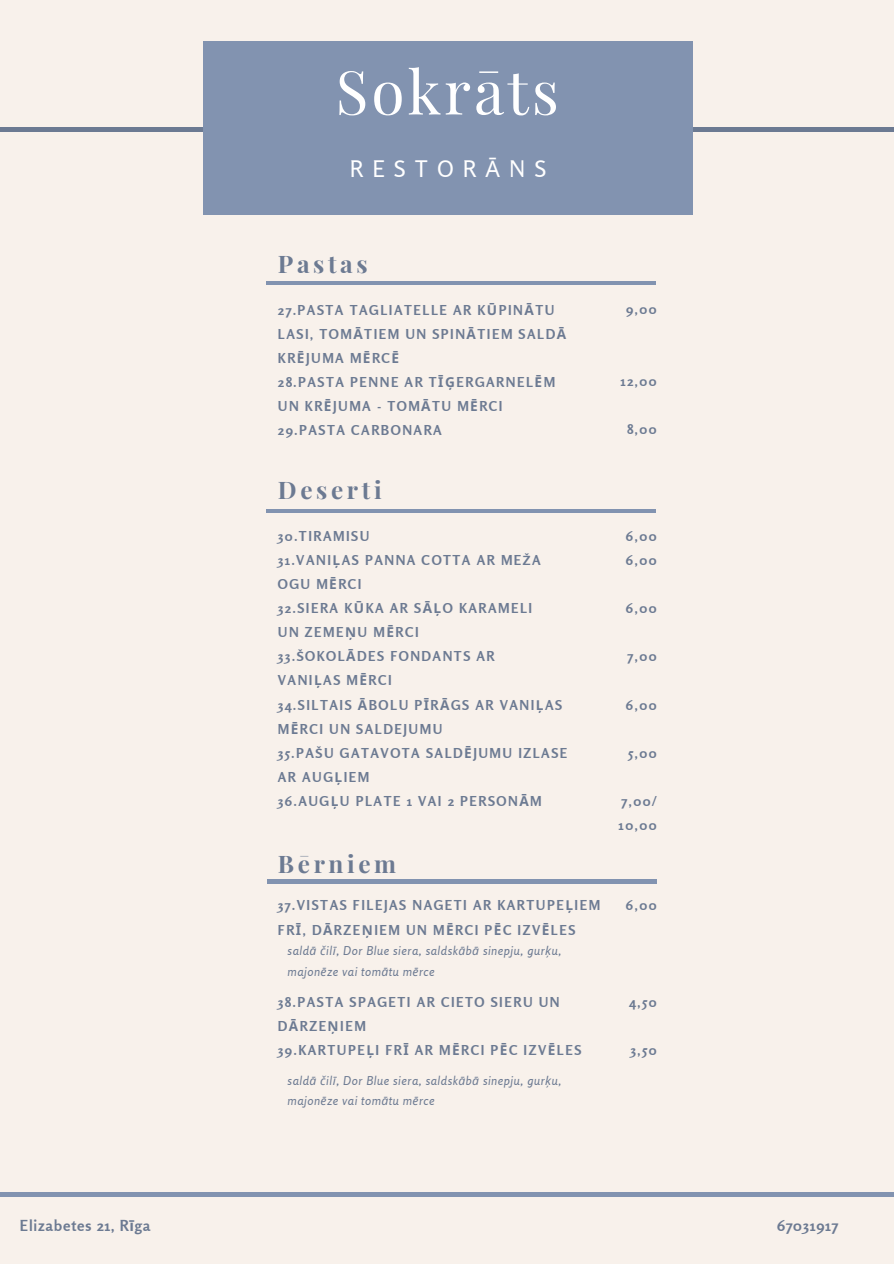
<style>
.page{position:relative;width:894px;height:1264px;background:#fff}
.page>*{position:absolute;margin:0;border:0;box-sizing:border-box;transform-origin:0 0}
.t1{font:60.6px "Playfair Display";letter-spacing:.05em;color:#fff}
.t2{font:700 24.3px "Playfair Display";letter-spacing:.15em;color:#6c7a92}
.t3{font:22.65px "Rosario";letter-spacing:.4em;color:#fff}
.t4{font:700 15.15px "Rosario";letter-spacing:.05em;color:#6c7a92}
.t5{font:700 13.65px/24.2px "Rosario";letter-spacing:.11em;color:#6c7a92}
.t6{font:700 13.5px "Rosario";letter-spacing:.11em;color:#6c7a92}
.t7{font:italic 12.15px/20.9px "Rosario";letter-spacing:.04em;color:#6c7a92}
.s1{font-family:"Noto Sans"}
</style>
<div class="page">
<div style="left:0;top:0;width:893px;height:1263px;background:#f8f1eb"></div>
<hr style="left:0;top:128px;width:893px;height:3px;background:#6c7a92">
<div style="left:203px;top:41px;width:489px;height:173px;background:#8293b0"></div>
<hr style="left:0;top:1192px;width:893px;height:4px;background:#8293b0">
<hr style="left:266px;top:281px;width:390px;height:3px;background:#8293b0">
<hr style="left:266px;top:509px;width:390px;height:3px;background:#8293b0">
<hr style="left:267px;top:880px;width:389px;height:3px;background:#8293b0">
<p class="t1" style="left:335px;top:49px;width:225px">Sokrāts</p>
<p class="t3" style="left:350px;top:155px;width:198px">RESTOR<span class="s1">Ā</span>NS</p>
<p class="t2" style="left:278px;top:247px;width:91px">Pastas</p>
<p class="t5" style="left:278px;top:297px;width:290px">27.PASTA TAGLIATELLE AR K<span class="s1">Ū</span>PIN<span class="s1">Ā</span>TU<br>LASI, TOM<span class="s1">Ā</span>TIEM UN SPIN<span class="s1">Ā</span>TIEM SALD<span class="s1">Ā<br></span>KR<span class="s1">Ē</span>JUMA M<span class="s1">Ē</span>RC<span class="s1">Ē</span></p>
<p class="t5" style="left:278px;top:370px;width:279px">28.PASTA PENNE AR T<span class="s1">ĪĢ</span>ERGARNEL<span class="s1">Ē</span>M</p>
<p class="t5" style="left:278px;top:394px;width:226px">UN KR<span class="s1">Ē</span>JUMA - TOM<span class="s1">Ā</span>TU M<span class="s1">Ē</span>RCI</p>
<p class="t5" style="left:278px;top:418px;width:165px">29.PASTA CARBONARA</p>
<p class="t2" style="left:278px;top:473px;width:105px">Deserti</p>
<p class="t5" style="left:278px;top:523px;width:93px">30.TIRAMISU</p>
<p class="t5" style="left:278px;top:547px;width:264px">31.VANI<span class="s1">Ļ</span>AS PANNA COTTA AR MEŽA</p>
<p class="t5" style="left:278px;top:572px;width:85px">OGU M<span class="s1">Ē</span>RCI</p>
<p class="t5" style="left:278px;top:596px;width:256px">32.SIERA K<span class="s1">Ū</span>KA AR S<span class="s1">ĀĻ</span>O KARAMELI</p>
<p class="t5" style="left:278px;top:620px;width:142px">UN ZEME<span class="s1">Ņ</span>U M<span class="s1">Ē</span>RCI</p>
<p class="t5" style="left:278px;top:644px;width:218px">33.ŠOKOL<span class="s1">Ā</span>DES FONDANTS AR</p>
<p class="t5" style="left:278px;top:668px;width:115px">VANI<span class="s1">Ļ</span>AS M<span class="s1">Ē</span>RCI</p>
<p class="t5" style="left:278px;top:692px;width:286px">34.SILTAIS <span class="s1">Ā</span>BOLU P<span class="s1">Ī</span>R<span class="s1">Ā</span>GS AR VANI<span class="s1">Ļ</span>AS<br>M<span class="s1">Ē</span>RCI UN SALDEJUMU</p>
<p class="t5" style="left:278px;top:740px;width:291px">35.PAŠU GATAVOTA SALD<span class="s1">Ē</span>JUMU IZLASE</p>
<p class="t5" style="left:278px;top:764px;width:93px">AR AUG<span class="s1">Ļ</span>IEM</p>
<p class="t5" style="left:278px;top:788px;width:265px">36.AUG<span class="s1">Ļ</span>U PLATE 1 VAI 2 PERSON<span class="s1">Ā</span>M</p>
<p class="t2" style="left:278px;top:847px;width:120px">Bērniem</p>
<p class="t5" style="left:278px;top:893px;width:324px">37.VISTAS FILEJAS NAGETI AR KARTUPE<span class="s1">Ļ</span>IEM<br>FR<span class="s1">Ī</span>, D<span class="s1">Ā</span>RZE<span class="s1">Ņ</span>IEM UN M<span class="s1">Ē</span>RCI P<span class="s1">Ē</span>C IZV<span class="s1">Ē</span>LES</p>
<p class="t7" style="left:287px;top:940px;width:275px">sald<span class="s1">ā č</span>il<span class="s1">ī</span>, Dor Blue siera, saldsk<span class="s1">ā</span>b<span class="s1">ā</span> sinepju, gur<span class="s1">ķ</span>u, majon<span class="s1">ē</span>ze vai tom<span class="s1">ā</span>tu m<span class="s1">ē</span>rce</p>
<p class="t5" style="left:278px;top:989px;width:283px">38.PASTA SPAGETI AR CIETO SIERU UN<br>D<span class="s1">Ā</span>RZE<span class="s1">Ņ</span>IEM</p>
<p class="t5" style="left:278px;top:1037px;width:305px">39.KARTUPE<span class="s1">Ļ</span>I FR<span class="s1">Ī</span> AR M<span class="s1">Ē</span>RCI P<span class="s1">Ē</span>C IZV<span class="s1">Ē</span>LES</p>
<p class="t7" style="left:287px;top:1069px;width:275px">sald<span class="s1">ā č</span>il<span class="s1">ī</span>, Dor Blue siera, saldsk<span class="s1">ā</span>b<span class="s1">ā</span> sinepju, gur<span class="s1">ķ</span>u, majon<span class="s1">ē</span>ze vai tom<span class="s1">ā</span>tu m<span class="s1">ē</span>rce</p>
<p class="t6" style="left:626px;top:301px;width:32px">9,00</p>
<p class="t6" style="left:620px;top:373px;width:38px">12,00</p>
<p class="t6" style="left:627px;top:421px;width:31px">8,00</p>
<p class="t5" style="left:625px;top:523px;width:32px">6,00</p>
<p class="t5" style="left:625px;top:547px;width:32px">6,00</p>
<p class="t5" style="left:625px;top:596px;width:32px">6,00</p>
<p class="t5" style="left:627px;top:644px;width:31px">7,00</p>
<p class="t5" style="left:625px;top:692px;width:32px">6,00</p>
<p class="t5" style="left:628px;top:740px;width:30px">5,00</p>
<p class="t5" style="left:621px;top:788px;width:37px">7,00/</p>
<p class="t5" style="left:618px;top:813px;width:40px">10,00</p>
<p class="t5" style="left:625px;top:893px;width:32px">6,00</p>
<p class="t5" style="left:629px;top:989px;width:29px">4,50</p>
<p class="t5" style="left:630px;top:1037px;width:28px">3,50</p>
<p class="t4" style="left:20px;top:1215px;width:132px">Elizabetes 21, R<span class="s1">ī</span>ga</p>
<p class="t4" style="left:777px;top:1215px;width:62px">67031917</p>
</div>
